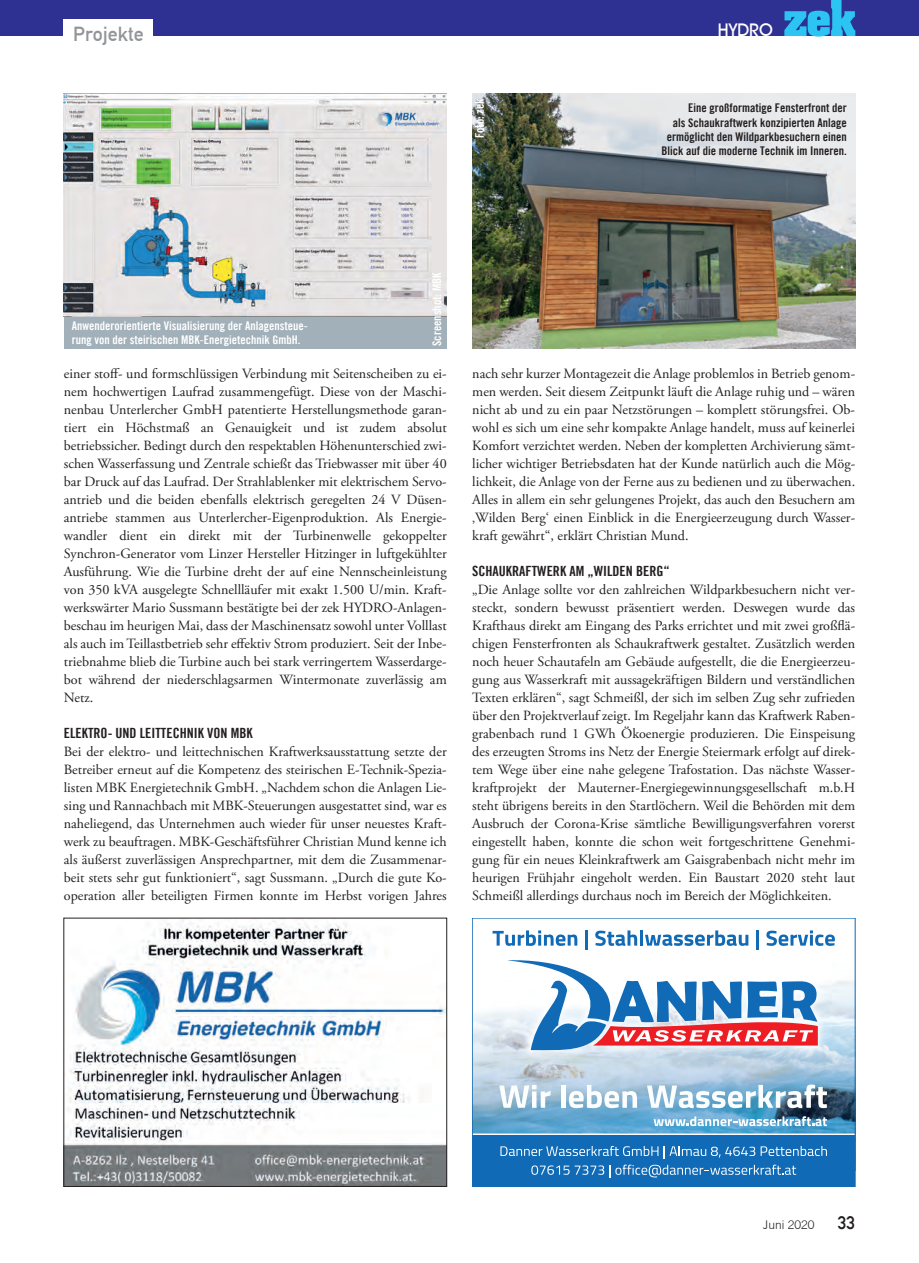
<style>
.page{position:relative;width:919px;height:1263px;background:#fff}
.page>*{position:absolute;margin:0;border:0;box-sizing:border-box;transform-origin:0 0}
.t1{font:19.95px "DIN Mittelschrift";color:#939598}
.t2{font:18px "Alte DIN1451 Mittelschrift";color:#231f20}
.t3{font:500 17.4px "Avant Garde IT Cby BT";color:#fff}
.Fließtext{font:14.1px/18px "Adobe Garamond Pro";color:#231f20;text-align:justify}
.Zwischentitel{font:14.1px "Trade Gothic Bold Cond Twenty";color:#231f20}
.Bildbeschreibung{font:12px/14.4px "Trade Got Bol Con Twe";color:#231f20;text-align:right}
.Bildbeschreibung-2{font:12px/14.4px "Trade Got Bol Con Twe";color:#fff}
.t4{font:300 12px "Trade Gothic";color:#231f20}
</style>
<div class="page">
<div style="left:0;top:0;width:918px;height:36px;background:#2e3092"></div>
<div style="left:64px;top:19px;width:89px;height:26px;background:#fff"></div>
<svg style="left:784px;top:0;width:71px;height:37px"></svg>
<img style="left:64px;top:94px;width:382px;height:223px">
<img style="left:474px;top:934px;width:379px;height:199px">
<div style="left:472px;top:1134px;width:383px;height:52px;background:#106ab5"></div>
<svg style="left:500px;top:1146px;width:158px;height:10px"></svg>
<svg style="left:664px;top:1146px;width:162px;height:13px"></svg>
<svg style="left:531px;top:1165px;width:265px;height:13px"></svg>
<hr style="left:472px;top:1133px;width:383px;height:2px;background:#fff">
<svg style="left:499px;top:1085px;width:51px;height:23px"></svg>
<div style="left:560px;top:1085px;width:5px;height:23px;background:#fcfefe"></div>
<svg style="left:569px;top:1085px;width:68px;height:23px"></svg>
<svg style="left:647px;top:1084px;width:179px;height:24px"></svg>
<svg style="left:653px;top:1116px;width:173px;height:10px"></svg>
<img style="left:494px;top:947px;width:337px;height:117px">
<svg style="left:508px;top:959px;width:309px;height:94px"></svg>
<svg style="left:492px;top:930px;width:85px;height:16px"></svg>
<hr style="left:585px;top:930px;width:3px;height:20px;background:#106ab5">
<svg style="left:595px;top:930px;width:42px;height:16px"></svg>
<hr style="left:640px;top:930px;width:3px;height:15px;background:#106ab5">
<svg style="left:645px;top:930px;width:103px;height:16px"></svg>
<hr style="left:756px;top:930px;width:3px;height:20px;background:#106ab5">
<svg style="left:766px;top:930px;width:68px;height:16px"></svg>
<div style="left:472px;top:918px;width:383px;height:268px;border:1px solid #106ab5"></div>
<img style="left:65px;top:920px;width:380px;height:265px">
<div style="left:63px;top:918px;width:384px;height:269px;border:1px solid #231f20"></div>
<img style="left:472px;top:94px;width:383px;height:254px">
<div style="left:64px;top:317px;width:382px;height:31px;background:#a1b0b9"></div>
<h1 class="t1" style="left:73px;top:22px;width:72px">Projekte</h1>
<p class="t3" style="left:718px;top:19px;width:56px">HYDRO</p>
<p class="Bildbeschreibung-2" style="left:472px;top:138px;width:41px;rotate:-90deg">Foto: zek</p>
<p class="Bildbeschreibung" style="left:661px;top:101px;width:187px">Eine großformatige Fensterfront der<br>als Schaukraftwerk konzipierten Anlage ermöglicht den Wildparkbesuchern einen Blick auf die moderne Technik im Inneren.</p>
<p class="Bildbeschreibung-2" style="left:72px;top:318px;width:237px">Anwenderorientierte Visualisierung der Anlagensteue&shy;rung von der steirischen MBK-Energietechnik GmbH.</p>
<p class="Bildbeschreibung-2" style="left:429px;top:346px;width:75px;rotate:-90deg">Screenshot: MBK</p>
<p class="Fließtext" style="left:64px;top:365px;width:384px">einer stoff- und formschlüssigen Verbindung mit Seitenscheiben zu ei&shy;nem hochwertigen Laufrad zusammengefügt. Diese von der Maschi&shy;nenbau Unterlercher GmbH patentierte Herstellungsmethode garan&shy;tiert ein Höchstmaß an Genauigkeit und ist zudem absolut betriebssicher. Bedingt durch den respektablen Höhenunterschied zwi&shy;schen Wasserfassung und Zentrale schießt das Triebwasser mit über 40 bar Druck auf das Laufrad. Der Strahlablenker mit elektrischem Servo&shy;antrieb und die beiden ebenfalls elektrisch geregelten 24 V Düsen&shy;antriebe stammen aus Unterlercher-Eigenproduktion. Als Energie&shy;wandler dient ein direkt mit der Turbinenwelle gekoppelter Synchron-Generator vom Linzer Hersteller Hitzinger in luftgekühlter Ausführung. Wie die Turbine dreht der auf eine Nennscheinleistung von 350 kVA ausgelegte Schnellläufer mit exakt 1.500 U/min. Kraft&shy;werkswärter Mario Sussmann bestätigte bei der zek HYDRO-Anlagen&shy;beschau im heurigen Mai, dass der Maschinensatz sowohl unter Volllast als auch im Teillastbetrieb sehr effektiv Strom produziert. Seit der Inbe&shy;triebnahme blieb die Turbine auch bei stark verringertem Wasserdarge&shy;bot während der niederschlagsarmen Wintermonate zuverlässig am Netz.</p>
<p class="Zwischentitel" style="left:64px;top:724px;width:190px">ELEKTRO- UND LEITTECHNIK VON MBK</p>
<p class="Fließtext" style="left:64px;top:743px;width:384px">Bei der elektro- und leittechnischen Kraftwerksausstattung setzte der Betreiber erneut auf die Kompetenz des steirischen E-Technik-Spezia&shy;listen MBK Energietechnik GmbH. „Nachdem schon die Anlagen Lie&shy;sing und Rannachbach mit MBK-Steuerungen ausgestattet sind, war es naheliegend, das Unternehmen auch wieder für unser neuestes Kraft&shy;werk zu beauftragen. MBK-Geschäftsführer Christian Mund kenne ich als äußerst zuverlässigen Ansprechpartner, mit dem die Zusammenar&shy;beit stets sehr gut funktioniert“, sagt Sussmann. „Durch die gute Ko&shy;operation aller beteiligten Firmen konnte im Herbst vorigen Jahres</p>
<p class="Fließtext" style="left:472px;top:365px;width:384px">nach sehr kurzer Montagezeit die Anlage problemlos in Betrieb genom&shy;men werden. Seit diesem Zeitpunkt läuft die Anlage ruhig und – wären nicht ab und zu ein paar Netzstörungen – komplett störungsfrei. Ob&shy;wohl es sich um eine sehr kompakte Anlage handelt, muss auf keinerlei Komfort verzichtet werden. Neben der kompletten Archivierung sämt&shy;licher wichtiger Betriebsdaten hat der Kunde natürlich auch die Mög&shy;lichkeit, die Anlage von der Ferne aus zu bedienen und zu überwachen.<br>Alles in allem ein sehr gelungenes Projekt, das auch den Besuchern am ‚Wilden Berg‘ einen Einblick in die Energieerzeugung durch Wasser&shy;kraft gewährt“, erklärt Christian Mund.</p>
<p class="Zwischentitel" style="left:472px;top:563px;width:199px">SCHAUKRAFTWERK AM „WILDEN BERG“</p>
<p class="Fließtext" style="left:472px;top:581px;width:384px">„Die Anlage sollte vor den zahlreichen Wildparkbesuchern nicht ver&shy;steckt, sondern bewusst präsentiert werden. Deswegen wurde das Krafthaus direkt am Eingang des Parks errichtet und mit zwei großflä&shy;chigen Fensterfronten als Schaukraftwerk gestaltet. Zusätzlich werden noch heuer Schautafeln am Gebäude aufgestellt, die die Energieerzeu&shy;gung aus Wasserkraft mit aussagekräftigen Bildern und verständlichen Texten erklären“, sagt Schmeißl, der sich im selben Zug sehr zufrieden über den Projektverlauf zeigt. Im Regeljahr kann das Kraftwerk Raben&shy;grabenbach rund 1 GWh Ökoenergie produzieren. Die Einspeisung des erzeugten Stroms ins Netz der Energie Steiermark erfolgt auf direk&shy;tem Wege über eine nahe gelegene Trafostation. Das nächste Wasser&shy;kraftprojekt der Mauterner-Energiegewinnungsgesellschaft m.b.H steht übrigens bereits in den Startlöchern. Weil die Behörden mit dem Ausbruch der Corona-Krise sämtliche Bewilligungsverfahren vorerst eingestellt haben, konnte die schon weit fortgeschrittene Genehmi&shy;gung für ein neues Kleinkraftwerk am Gaisgrabenbach nicht mehr im heurigen Frühjahr eingeholt werden. Ein Baustart 2020 steht laut Schmeißl allerdings durchaus noch im Bereich der Möglichkeiten.</p>
<p class="t4" style="left:763px;top:1217px;width:53px">Juni 2020</p>
<p class="t2" style="left:837px;top:1212px;width:19px">33</p>
</div>
